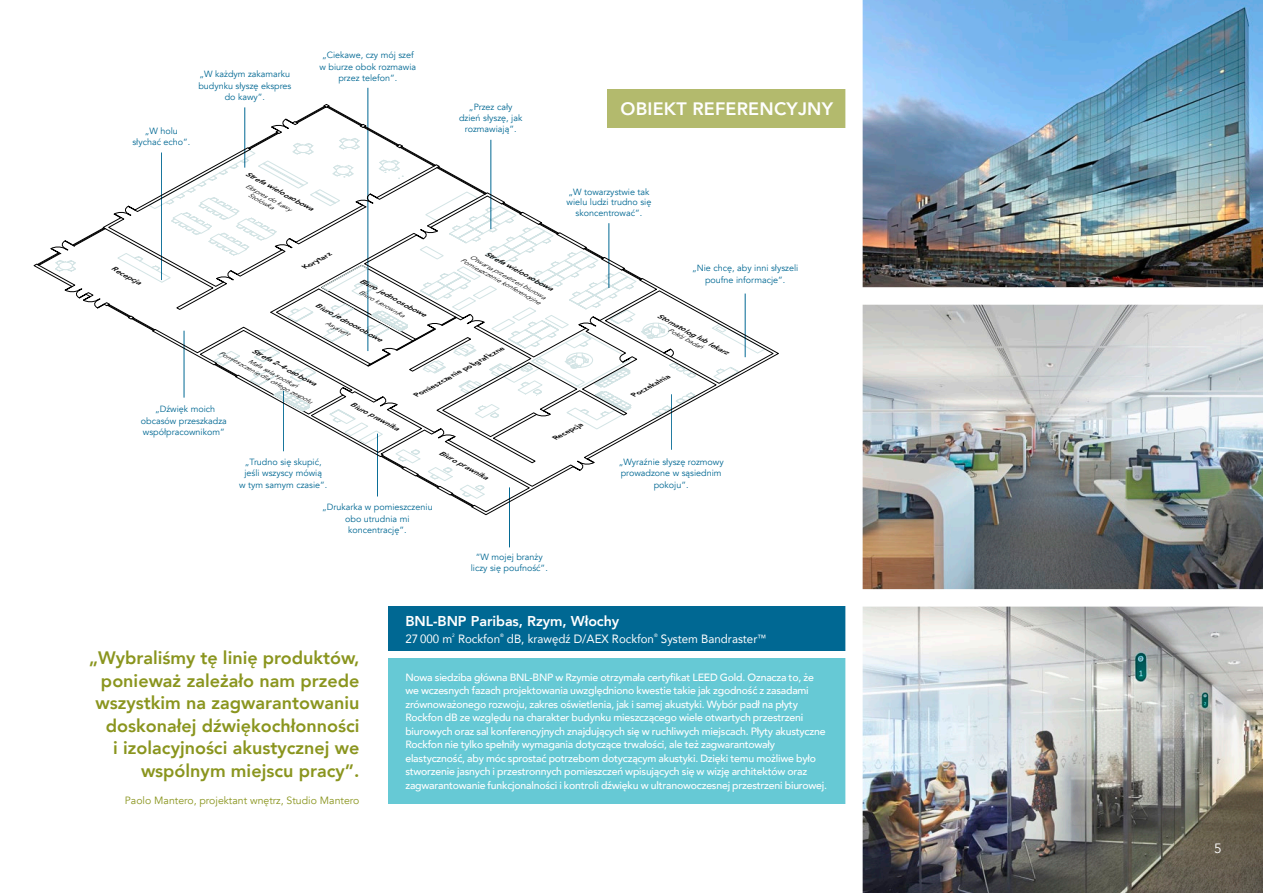
<style>
.page{position:relative;width:1263px;height:893px;background:#fff}
.page>*{position:absolute;margin:0;border:0;box-sizing:border-box;transform-origin:0 0}
.t1{font:800 18px/22.5px "Avenir";color:#8a951e;text-align:right}
.t2{font:800 18px "Avenir";letter-spacing:.01em;color:#fff}
.t3{font:800 14.25px "Avenir";letter-spacing:-.005em;color:#fff}
.t4{font:13.5px "Avenir";color:#fff}
.t5{font:12px "Avenir";color:#fff;scale:.96 1}
.t6{font:500 10.5px/13.5px "Avenir";letter-spacing:-.02em;color:#fff}
.t7{font:10.5px "Avenir";color:#8a951e}
.t8{font:9px/11.2px "Avenir";color:#006893;text-align:center}
.t9{font:italic 800 6.45px "Avenir";color:#000;scale:1.19 1}
.t10{font:italic 5.85px/7.1px "Avenir";color:#000;scale:1.19 1}
.t11{font:4.8px "Avenir";color:#fff;scale:.96 1}
.s1{font-size:9px}
</style>
<div class="page">
<img style="left:862px;top:606px;width:401px;height:287px">
<img style="left:862px;top:0;width:401px;height:287px">
<img style="left:862px;top:304px;width:401px;height:285px">
<svg style="left:33px;top:104px;width:746px;height:411px"></svg>
<div style="left:388px;top:658px;width:464px;height:146px;background:#66c9d5"></div>
<div style="left:388px;top:606px;width:457px;height:45px;background:#006893"></div>
<hr style="left:161px;top:152px;width:1px;height:128px;background:#006893">
<hr style="left:245px;top:107px;width:1px;height:61px;background:#006893">
<hr style="left:609px;top:223px;width:1px;height:65px;background:#006893">
<hr style="left:368px;top:88px;width:1px;height:263px;background:#006893">
<hr style="left:283px;top:391px;width:1px;height:60px;background:#006893">
<hr style="left:745px;top:294px;width:1px;height:63px;background:#006893">
<hr style="left:671px;top:394px;width:1px;height:56px;background:#006893">
<hr style="left:509px;top:487px;width:1px;height:60px;background:#006893">
<hr style="left:377px;top:434px;width:1px;height:62px;background:#006893">
<hr style="left:491px;top:140px;width:1px;height:89px;background:#006893">
<hr style="left:184px;top:331px;width:1px;height:67px;background:#006893">
<div style="left:608px;top:89px;width:238px;height:39px;background:#b3ba6d"></div>
<div style="left:845px;top:0;width:17px;height:893px;background:#fff"></div>
<p class="t8" style="left:198px;top:69px;width:95px">„W każdym zakamarku budynku słyszę ekspres do kawy”.</p>
<p class="t8" style="left:132px;top:125px;width:60px">„W holu słychać echo”.</p>
<p class="t8" style="left:320px;top:50px;width:98px">„Ciekawe, czy mój szef w biurze obok rozmawia przez telefon”.</p>
<p class="t9" style="left:249px;top:168px;width:65px;rotate:29deg">Strefa wieloosobowa</p>
<p class="t10" style="left:254px;top:185px;width:38px;text-indent:-7px;rotate:29deg">Ekspres do kawy<br>Stołówka</p>
<p class="t8" style="left:459px;top:101px;width:65px">„Przez cały dzień słyszę, jak rozmawiają”.</p>
<h1 class="t2" style="left:620px;top:95px;width:214px">OBIEKT REFERENCYJNY</h1>
<p class="t8" style="left:567px;top:186px;width:86px;line-height:10.5px">„W towarzystwie tak wielu ludzi trudno się skoncentrować”.</p>
<p class="t9" style="left:114px;top:263px;width:28px;rotate:29deg">Recepcja</p>
<p class="t9" style="left:302px;top:263px;width:27px;rotate:-29deg">Korytarz</p>
<p class="t9" style="left:363px;top:275px;width:64px;rotate:29deg">Biuro jednoosobowe</p>
<p class="t10" style="left:361px;top:288px;width:44px;rotate:29deg">Biuro kierownika</p>
<p class="t9" style="left:319px;top:300px;width:64px;rotate:29deg">Biuro jednoosobowe</p>
<p class="t10" style="left:328px;top:319px;width:24px;rotate:29deg">Asystent</p>
<p class="t9" style="left:488px;top:248px;width:65px;rotate:29deg">Strefa wieloosobowa</p>
<p class="t10" style="left:466px;top:250px;width:79px;text-indent:7px;rotate:29deg">Otwarta przestrzeń biurowa<br>Pomieszczenie konferencyjne</p>
<p class="t9" style="left:255px;top:345px;width:62px;rotate:29deg">Strefa 2–4-osobowa</p>
<p class="t10" style="left:225px;top:343px;width:89px;text-indent:29px;rotate:29deg">Mała sala spotkań<br>Pomieszczenie dla całego zespołu</p>
<p class="t8" style="left:141px;top:404px;width:88px">„Dźwięk moich obcasów przeszkadza współpracownikom”</p>
<p class="t9" style="left:353px;top:399px;width:47px;rotate:29deg">Biuro prawnika</p>
<p class="t9" style="left:414px;top:391px;width:87px;rotate:-29deg">Pomieszczenie poligraficzne</p>
<p class="t8" style="left:239px;top:456px;width:90px">„Trudno się skupić, jeśli wszyscy mówią<br>w tym samym czasie”.</p>
<p class="t9" style="left:442px;top:447px;width:47px;rotate:29deg">Biuro prawnika</p>
<p class="t8" style="left:322px;top:502px;width:112px">„Drukarka w pomieszczeniu obo utrudnia mi koncentrację”.</p>
<p class="t9" style="left:552px;top:434px;width:29px;rotate:-29deg">Recepcja</p>
<p class="t8" style="left:471px;top:551px;width:79px">“W mojej branży liczy się poufność”.</p>
<p class="t8" style="left:692px;top:263px;width:108px">„Nie chcę, aby inni słyszeli poufne informacje”.</p>
<p class="t9" style="left:661px;top:310px;width:68px;rotate:29deg">Stomatolog lub lekarz</p>
<p class="t10" style="left:670px;top:326px;width:34px;rotate:29deg">Pokój badań</p>
<p class="t9" style="left:631px;top:391px;width:37px;rotate:-29deg">Poczekalnia</p>
<p class="t8" style="left:619px;top:457px;width:107px">„Wyraźnie słyszę rozmowy prowadzone w sąsiednim pokoju”.</p>
<h1 class="t1" style="left:89px;top:647px;width:272px">„Wybraliśmy tę linię produktów, ponieważ zależało nam przede wszystkim na zagwarantowaniu doskonałej dźwiękochłonności<br>i izolacyjności akustycznej we wspólnym miejscu pracy”.</h1>
<p class="t7" style="left:125px;top:794px;width:236px">Paolo Mantero, projektant wnętrz, Studio Mantero</p>
<h2 class="t3" style="left:405px;top:610px;width:215px">BNL-BNP Paribas, Rzym, Włochy</h2>
<p class="t5" style="left:405px;top:629px;width:50px">27 000 m</p>
<p class="t11" style="left:452px;top:631px;width:4px">2</p>
<p class="t5" style="left:458px;top:629px;width:45px">Rockfon</p>
<p class="t11" style="left:500px;top:631px;width:5px">®</p>
<p class="t5" style="left:507px;top:629px;width:155px">dB, krawędź D/AEX Rockfon</p>
<p class="t11" style="left:654px;top:631px;width:5px">®</p>
<p class="t5" style="left:661px;top:629px;width:111px">System Bandraster<span class="s1">™</span></p>
<p class="t6" style="left:405px;top:670px;width:423px">Nowa siedziba główna BNL-BNP w Rzymie otrzymała certyfikat LEED Gold. Oznacza to, że we wczesnych fazach projektowania uwzględniono kwestie takie jak zgodność z zasadami zrównoważonego rozwoju, zakres oświetlenia, jak i samej akustyki. Wybór padł na płyty Rockfon dB ze względu na charakter budynku mieszczącego wiele otwartych przestrzeni biurowych oraz sal konferencyjnych znajdujących się w ruchliwych miejscach. Płyty akustyczne Rockfon nie tylko spełniły wymagania dotyczące trwałości, ale też zagwarantowały elastyczność, aby móc sprostać potrzebom dotyczącym akustyki. Dzięki temu możliwe było stworzenie jasnych i przestronnych pomieszczeń wpisujących się w wizję architektów oraz zagwarantowanie funkcjonalności i kontroli dźwięku w ultranowoczesnej przestrzeni biurowej.</p>
<p class="t4" style="left:1214px;top:840px;width:9px">5</p>
</div>
